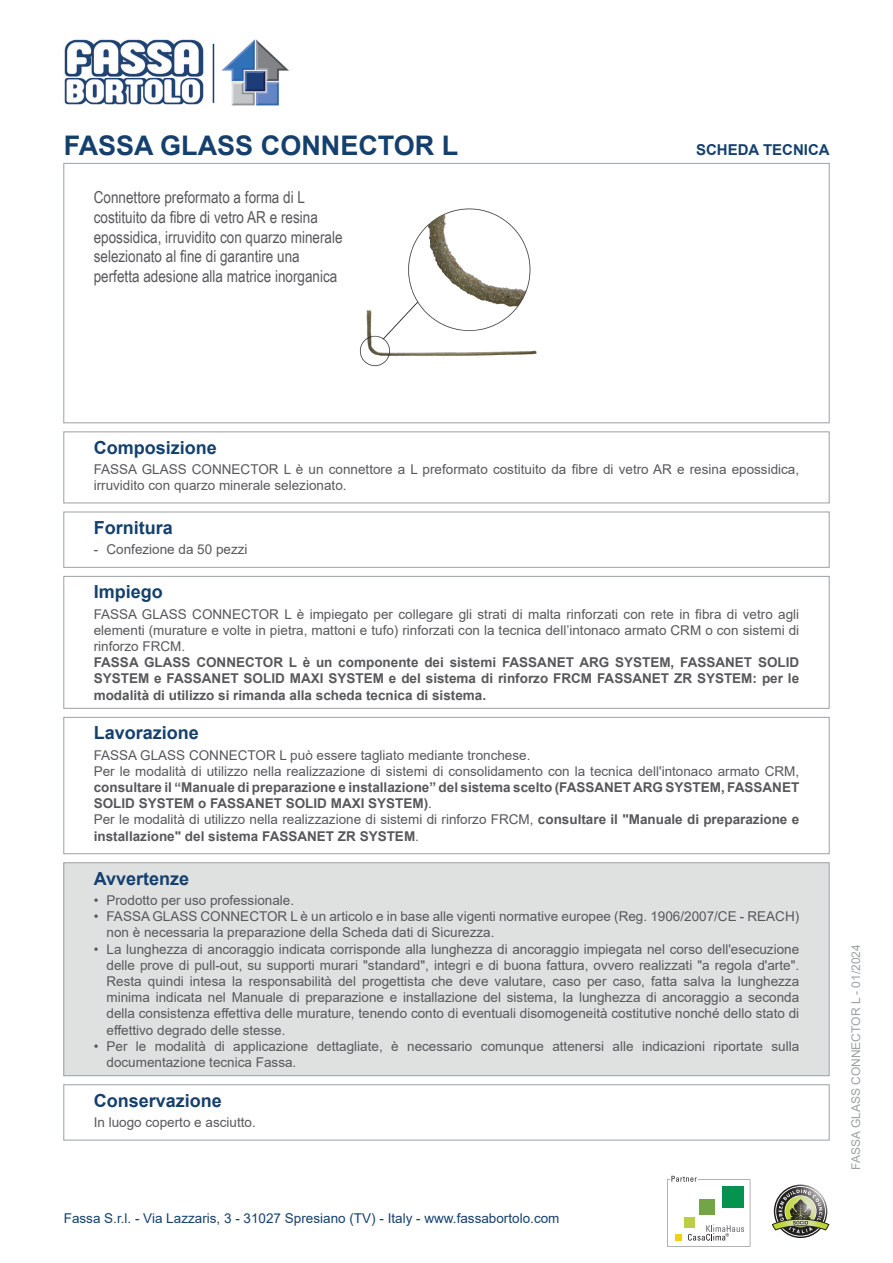
<style>
.page{position:relative;width:893px;height:1263px;background:#fff}
.page>*{position:absolute;margin:0;border:0;box-sizing:border-box;transform-origin:0 0}
.Sottotitolo{font:700 27px "Arial";color:#15406e}
.Titolo{font:700 18px "Arial";color:#15406e}
.Descrizione{font:16.5px/19.8px "Arial Narrow";color:#57585a}
.Scheda_Tecnica{font:700 15px "Arial";color:#15406e}
.Impiego{font:13.5px/16.2px "Arial";color:#57585a;text-align:justify}
.Lavorazione{font:700 13.5px/16.2px "Arial";color:#57585a;text-align:justify}
.Grassetto{font:700 13.5px/16.2px "Arial";color:#57585a;text-align:justify}
.Composizione{font:13.5px/16.2px "Arial";color:#57585a}
.t1{font:13.5px "Arial";color:#15406e}
.Lavorazione-2{font:13.5px "Arial";color:#57585a}
.Conservazione{font:13.5px "Arial";color:#57585a}
.t2{font:12px "Arial";color:#9ba1a4}
.s1{font-weight:400}
</style>
<div class="page">
<div style="left:64px;top:163px;width:765px;height:260px;border:1px solid #9ba1a4"></div>
<img style="left:359px;top:208px;width:178px;height:159px">
<div style="left:64px;top:432px;width:765px;height:71px;border:1px solid #9ba1a4"></div>
<div style="left:64px;top:512px;width:765px;height:55px;border:1px solid #9ba1a4"></div>
<div style="left:64px;top:576px;width:765px;height:132px;border:1px solid #9ba1a4"></div>
<div style="left:64px;top:717px;width:765px;height:137px;border:1px solid #9ba1a4"></div>
<div style="left:64px;top:863px;width:765px;height:213px;background:#dfe1e1"></div>
<div style="left:64px;top:862px;width:765px;height:214px;border:1px solid #9ba1a4"></div>
<div style="left:64px;top:1084px;width:765px;height:56px;border:1px solid #9ba1a4"></div>
<svg style="left:667px;top:1176px;width:83px;height:71px"></svg>
<svg style="left:772px;top:1186px;width:57px;height:50px"></svg>
<img style="left:64px;top:39px;width:140px;height:66px">
<hr style="left:213px;top:44px;width:1px;height:59px;background:#15406e">
<img style="left:221px;top:39px;width:68px;height:67px">
<p class="Sottotitolo" style="left:64px;top:126px;width:396px">FASSA GLASS CONNECTOR L</p>
<p class="Scheda_Tecnica" style="left:696px;top:139px;width:135px">SCHEDA TECNICA</p>
<p class="Descrizione" style="left:94px;top:187px;width:250px">Connettore preformato a forma di L costituito da fibre di vetro AR e resina epossidica, irruvidito con quarzo minerale selezionato al fine di garantire una perfetta adesione alla matrice inorganica</p>
<p class="Titolo" style="left:94px;top:435px;width:125px">Composizione</p>
<p class="Composizione" style="left:94px;top:461px;width:707px">FASSA GLASS CONNECTOR L è un connettore a L preformato costituito da fibre di vetro AR e resina epossidica, irruvidito con quarzo minerale selezionato.</p>
<p class="Titolo" style="left:94px;top:515px;width:81px">Fornitura</p>
<p class="Impiego" style="left:94px;top:541px;width:155px">- Confezione da 50 pezzi</p>
<p class="Titolo" style="left:94px;top:579px;width:71px">Impiego</p>
<p class="Impiego" style="left:94px;top:606px;width:707px">FASSA GLASS CONNECTOR L è impiegato per collegare gli strati di malta rinforzati con rete in fibra di vetro agli elementi (murature e volte in pietra, mattoni e tufo) rinforzati con la tecnica dell’intonaco armato CRM o con sistemi di rinforzo FRCM.</p>
<p class="Grassetto" style="left:94px;top:654px;width:707px">FASSA GLASS CONNECTOR L è un componente dei sistemi FASSANET ARG SYSTEM, FASSANET SOLID SYSTEM e FASSANET SOLID MAXI SYSTEM e del sistema di rinforzo FRCM FASSANET ZR SYSTEM: per le modalità di utilizzo si rimanda alla scheda tecnica di sistema.</p>
<p class="Titolo" style="left:94px;top:720px;width:107px">Lavorazione</p>
<p class="Lavorazione-2" style="left:94px;top:745px;width:438px">FASSA GLASS CONNECTOR L può essere tagliato mediante tronchese.</p>
<p class="Lavorazione" style="left:94px;top:763px;width:707px"><span class="s1">Per le modalità di utilizzo nella realizzazione di sistemi di consolidamento con la tecnica dell'intonaco armato CRM, </span>consultare il “Manuale di preparazione e installazione” del sistema scelto (FASSANET ARG SYSTEM, FASSANET SOLID SYSTEM o FASSANET SOLID MAXI SYSTEM)<span class="s1">.</span></p>
<p class="Lavorazione" style="left:94px;top:812px;width:707px"><span class="s1">Per le modalità di utilizzo nella realizzazione di sistemi di rinforzo FRCM,</span> consultare il "Manuale di preparazione e installazione" del sistema FASSANET ZR SYSTEM<span class="s1">.</span></p>
<p class="Titolo" style="left:94px;top:865px;width:97px">Avvertenze</p>
<p class="Impiego" style="left:94px;top:892px;width:202px">• Prodotto per uso professionale.</p>
<p class="Impiego" style="left:106px;top:908px;width:694px;text-indent:-13px">• FASSA GLASS CONNECTOR L è un articolo e in base alle vigenti normative europee (Reg. 1906/2007/CE - REACH) non è necessaria la preparazione della Scheda dati di Sicurezza.</p>
<p class="Impiego" style="left:106px;top:941px;width:694px;text-indent:-13px">• La lunghezza di ancoraggio indicata corrisponde alla lunghezza di ancoraggio impiegata nel corso dell'esecuzione delle prove di pull-out, su supporti murari "standard", integri e di buona fattura, ovvero realizzati "a regola d'arte".<br>Resta quindi intesa la responsabilità del progettista che deve valutare, caso per caso, fatta salva la lunghezza minima indicata nel Manuale di preparazione e installazione del sistema, la lunghezza di ancoraggio a seconda della consistenza effettiva delle murature, tenendo conto di eventuali disomogeneità costitutive nonché dello stato di effettivo degrado delle stesse.</p>
<p class="Impiego" style="left:106px;top:1038px;width:694px;text-indent:-13px">• Per le modalità di applicazione dettagliate, è necessario comunque attenersi alle indicazioni riportate sulla documentazione tecnica Fassa.</p>
<p class="Titolo" style="left:94px;top:1087px;width:130px">Conservazione</p>
<p class="Conservazione" style="left:94px;top:1113px;width:164px">In luogo coperto e asciutto.</p>
<p class="t1" style="left:64px;top:1208px;width:497px">Fassa S.r.l. - Via Lazzaris, 3 - 31027 Spresiano (TV) - Italy - www.fassabortolo.com</p>
<p class="t2" style="left:848px;top:1170px;width:227px;rotate:-90deg">FASSA GLASS CONNECTOR L - 01/2024</p>
</div>
